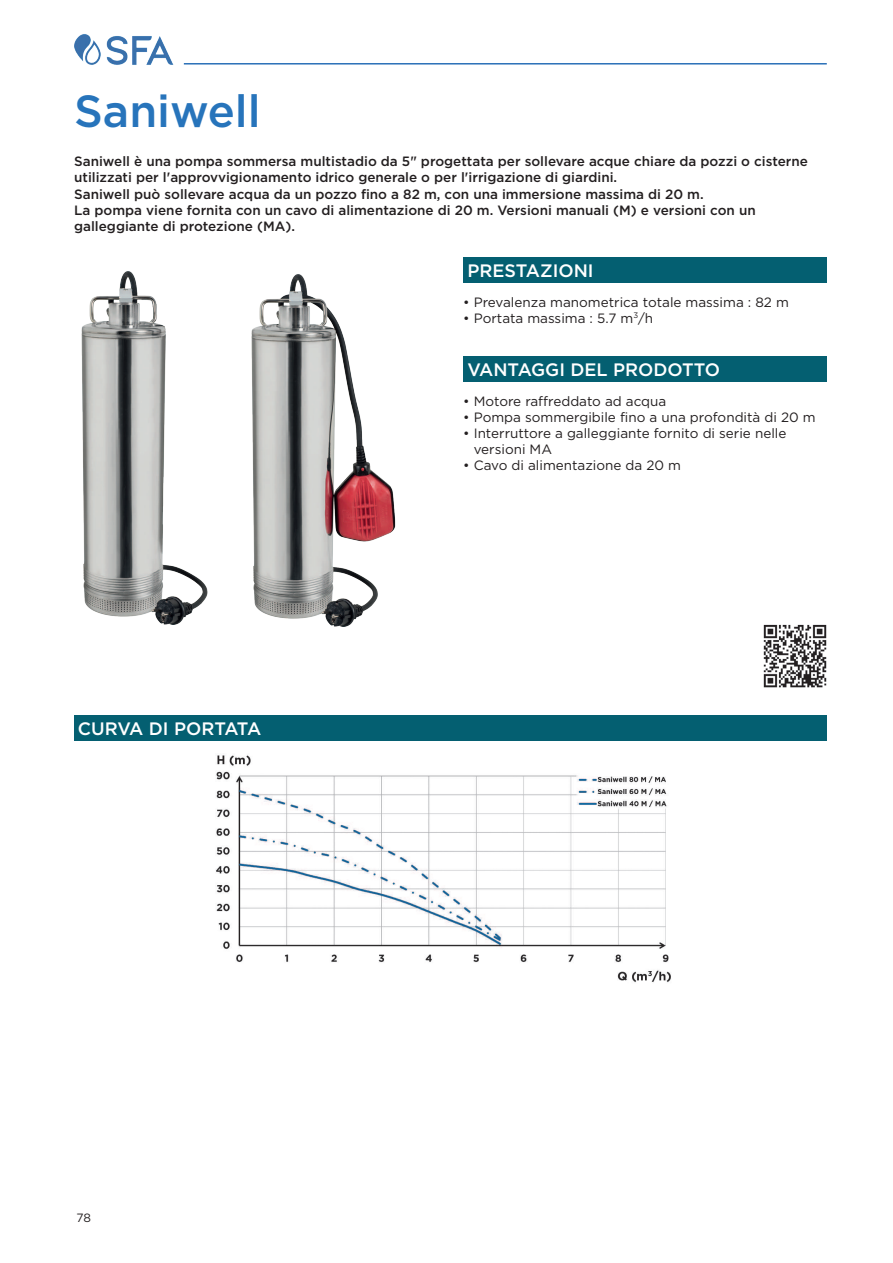
<style>
.page{position:relative;width:893px;height:1263px;background:#fff}
.page>*{position:absolute;margin:0;border:0;box-sizing:border-box;transform-origin:0 0}
.t1{font:500 45px "Gotham";color:#2774bb}
.t2{font:500 18px "Gotham";color:#fff}
.t3{font:500 13.5px/16.2px "Gotham";color:#231f20}
.t4{font:13.5px/16.2px "Gotham";color:#231f20}
.t5{font:12px "Gotham";color:#231f20}
</style>
<div class="page">
<img style="left:74px;top:34px;width:100px;height:31px">
<hr style="left:184px;top:63px;width:643px;height:2px;background:#2a70b8">
<img style="left:216px;top:755px;width:455px;height:228px">
<img style="left:251px;top:274px;width:145px;height:353px">
<img style="left:81px;top:271px;width:127px;height:354px">
<div style="left:74px;top:716px;width:752px;height:25px;background:#045f71"></div>
<div style="left:463px;top:257px;width:364px;height:26px;background:#045f71"></div>
<div style="left:463px;top:357px;width:364px;height:25px;background:#045f71"></div>
<img style="left:763px;top:624px;width:64px;height:64px">
<h1 class="t1" style="left:74px;top:91px;width:188px">Saniwell</h1>
<p class="t3" style="left:74px;top:154px;width:735px">Saniwell è una pompa sommersa multistadio da 5" progettata per sollevare acque chiare da pozzi o cisterne utilizzati per l'approvvigionamento idrico generale o per l'irrigazione di giardini.<br>Saniwell può sollevare acqua da un pozzo fino a 82 m, con una immersione massima di 20 m.<br>La pompa viene fornita con un cavo di alimentazione di 20 m. Versioni manuali (M) e versioni con un galleggiante di protezione (MA).</p>
<h2 class="t2" style="left:467px;top:262px;width:128px">PRESTAZIONI</h2>
<p class="t4" style="left:463px;top:294px;width:327px">• Prevalenza manometrica totale massima : 82 m</p>
<p class="t4" style="left:463px;top:311px;width:192px">• Portata massima : 5.7 m<sup>3</sup>/h</p>
<h2 class="t2" style="left:467px;top:361px;width:254px">VANTAGGI DEL PRODOTTO</h2>
<h2 class="t2" style="left:78px;top:720px;width:185px">CURVA DI PORTATA</h2>
<p class="t5" style="left:77px;top:1212px;width:16px">78</p>
<p class="t4" style="left:463px;top:393px;width:205px">• Motore raffreddato ad acqua</p>
<p class="t4" style="left:463px;top:410px;width:354px">• Pompa sommergibile fino a una profondità di 20 m</p>
<p class="t4" style="left:474px;top:426px;width:314px;text-indent:-11px">• Interruttore a galleggiante fornito di serie nelle versioni MA</p>
<p class="t4" style="left:463px;top:458px;width:219px">• Cavo di alimentazione da 20 m</p>
</div>
